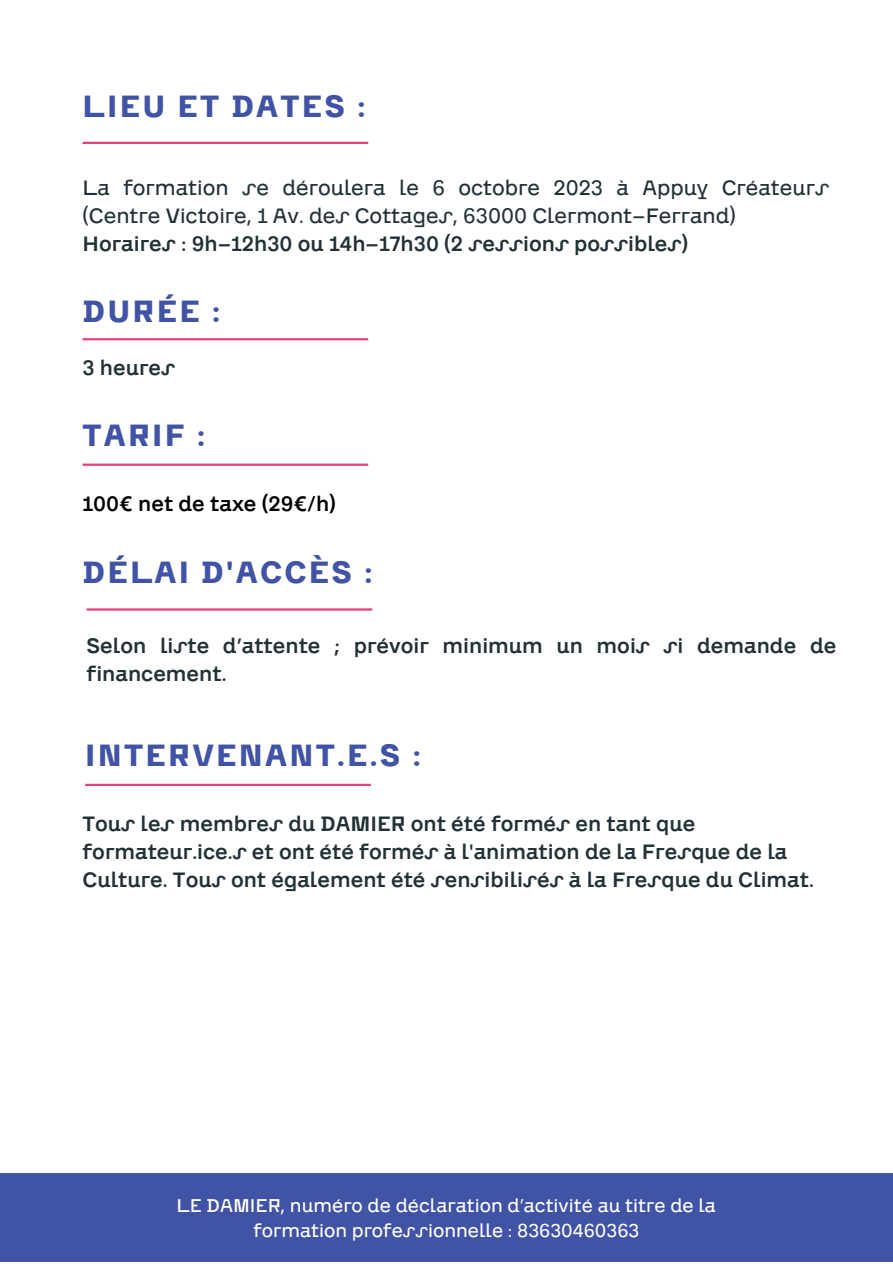
<style>
.page{position:relative;width:893px;height:1264px;background:#fff}
.page>*{position:absolute;margin:0;border:0;box-sizing:border-box;transform-origin:0 0}
.t1{font:700 30px "CA Saygon";letter-spacing:.075em;color:#4053a5}
.t2{font:20.25px/28px "CA Saygon";color:#223136}
.t3{font:300 20.25px/28px "CA Saygon";color:#223136}
.t4{font:20.25px "CA Saygon";color:#000}
.t5{font:300 18px/24.8px "CA Saygon";color:#fff;text-align:center}
</style>
<div class="page">
<div style="left:0;top:1173px;width:892px;height:88px;background:#4053a5"></div>
<hr style="left:82px;top:142px;width:286px;height:2px;background:#e84073">
<hr style="left:82px;top:338px;width:286px;height:2px;background:#e84073">
<hr style="left:82px;top:463px;width:286px;height:3px;background:#e84073">
<hr style="left:87px;top:608px;width:285px;height:2px;background:#e84073">
<hr style="left:85px;top:783px;width:286px;height:3px;background:#e84073">
<h1 class="t1" style="left:82px;top:80px;width:285px">LIEU ET DATES :</h1>
<p class="t3" style="left:82px;top:173px;width:748px">La formation se déroulera le 6 octobre 2023 à Appuy Créateurs (Centre Victoire, 1 Av. des Cottages, 63000 Clermont-Ferrand)</p>
<p class="t2" style="left:82px;top:229px;width:607px">Horaires : 9h-12h30 ou 14h-17h30 (2 sessions possibles)</p>
<h1 class="t1" style="left:82px;top:286px;width:140px">DURÉE :</h1>
<p class="t2" style="left:82px;top:353px;width:94px">3 heures</p>
<h1 class="t1" style="left:82px;top:410px;width:125px">TARIF :</h1>
<p class="t4" style="left:82px;top:487px;width:255px">100€ net de taxe (29€/h)</p>
<h1 class="t1" style="left:82px;top:546px;width:292px">DÉLAI D'ACCÈS :</h1>
<p class="t2" style="left:87px;top:631px;width:751px">Selon liste d’attente ; prévoir minimum un mois si demande de financement.</p>
<h1 class="t1" style="left:85px;top:729px;width:337px">INTERVENANT.E.S :</h1>
<p class="t2" style="left:82px;top:809px;width:732px">Tous les membres du DAMIER ont été formés en tant que formateur.ice.s et ont été formés à l'animation de la Fresque de la<br>Culture. Tous ont également été sensibilisés à la Fresque du Climat.</p>
<p class="t5" style="left:177px;top:1192px;width:541px">LE DAMIER, numéro de déclaration d’activité au titre de la formation professionnelle : 83630460363</p>
</div>
